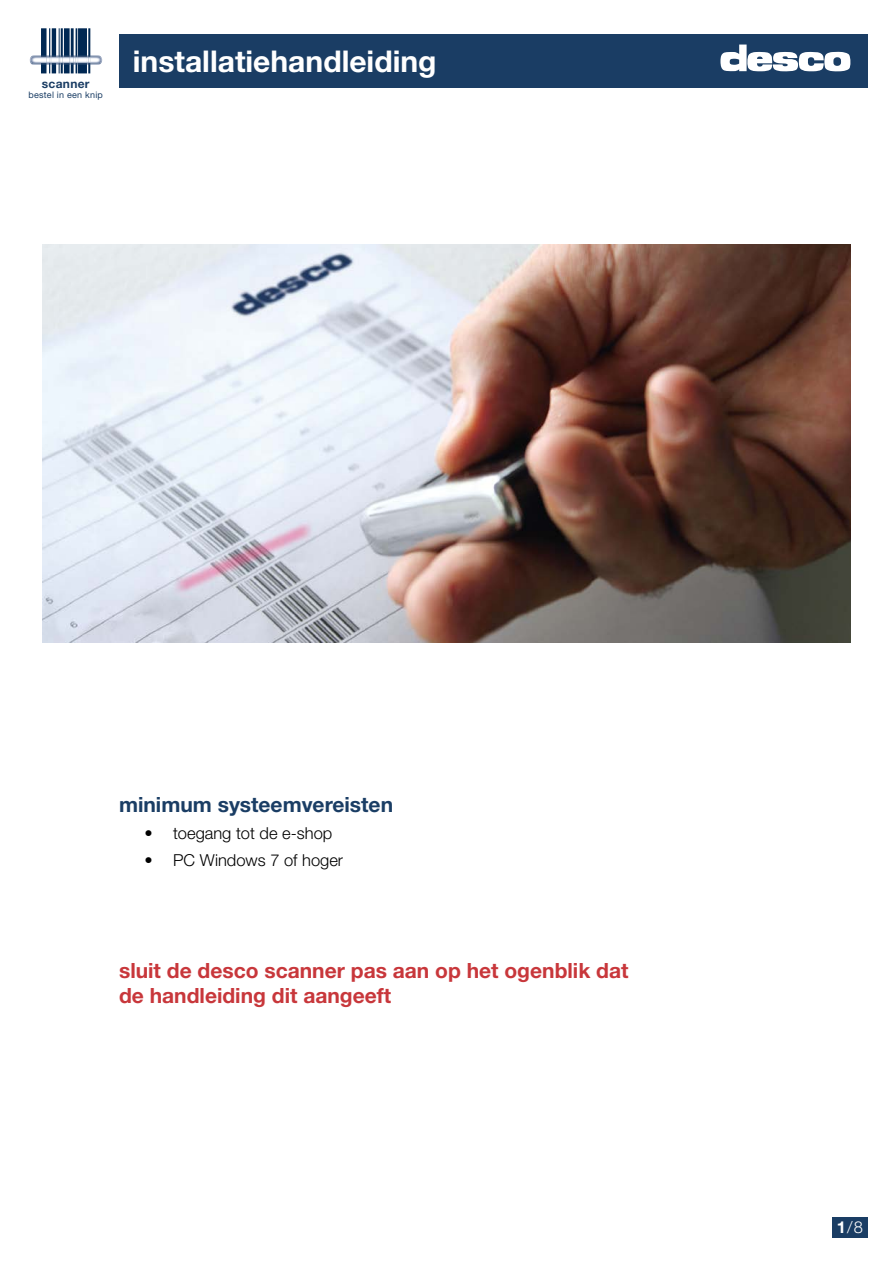
<style>
.page{position:relative;width:893px;height:1263px;background:#fff}
.page>*{position:absolute;margin:0;border:0;box-sizing:border-box;transform-origin:0 0}
.t1{font:700 30px "Helvetica Neue LT Std";color:#fff}
.t2{font:700 21px/25.2px "Helvetica Neue LT Std";color:#c8373b}
.t3{font:700 21px "Helvetica Neue LT Std";color:#1a3d64}
.t4{font:300 16.5px "Helvetica Neue LT Std";color:#000}
.t5{font:300 16.5px "Helvetica Neue LT Std";color:#fff}
.t6{font:700 12px "Helvetica Neue LT Std";letter-spacing:.025em;color:#1a3d64}
.t7{font:9px "Helvetica Neue LT Std";letter-spacing:.025em;color:#1a3d64}
.s1{font-weight:400}
.s2{font-weight:700}
</style>
<div class="page">
<div style="left:119px;top:34px;width:748px;height:53px;background:#1a3d64"></div>
<svg style="left:720px;top:45px;width:130px;height:26px"></svg>
<div style="left:832px;top:1217px;width:35px;height:20px;background:#1a3d64"></div>
<hr style="left:49px;top:28px;width:1px;height:45px;background:#002853">
<hr style="left:52px;top:28px;width:4px;height:45px;background:#002853">
<div style="left:64px;top:28px;width:6px;height:45px;background:#002853"></div>
<hr style="left:71px;top:28px;width:3px;height:45px;background:#002853">
<hr style="left:59px;top:28px;width:1px;height:45px;background:#002853">
<div style="left:78px;top:28px;width:9px;height:45px;background:#002853"></div>
<hr style="left:76px;top:28px;width:1px;height:45px;background:#002853">
<hr style="left:61px;top:28px;width:2px;height:45px;background:#002853">
<div style="left:41px;top:28px;width:6px;height:45px;background:#002853"></div>
<hr style="left:88px;top:28px;width:2px;height:45px;background:#002853">
<img style="left:30px;top:55px;width:71px;height:10px">
<img style="left:30px;top:56px;width:72px;height:7px">
<svg style="left:41px;top:55px;width:49px;height:10px"></svg>
<img style="left:43px;top:244px;width:807px;height:399px">
<p class="t6" style="left:42px;top:77px;width:49px">scanner</p>
<p class="t7" style="left:29px;top:90px;width:76px">bestel in een knip</p>
<h1 class="t1" style="left:133px;top:43px;width:305px">installatiehandleiding</h1>
<p class="t3" style="left:119px;top:792px;width:276px">minimum systeemvereisten</p>
<p class="t4" style="left:145px;top:823px;width:189px"><span class="s1">•</span> toegang tot de e-shop</p>
<p class="t4" style="left:145px;top:850px;width:200px"><span class="s1">•</span> PC Windows 7 of hoger</p>
<p class="t2" style="left:119px;top:957px;width:511px">sluit de desco scanner pas aan op het ogenblik dat de handleiding dit aangeeft</p>
<p class="t5" style="left:837px;top:1217px;width:28px"><span class="s2">1</span>/8</p>
</div>
